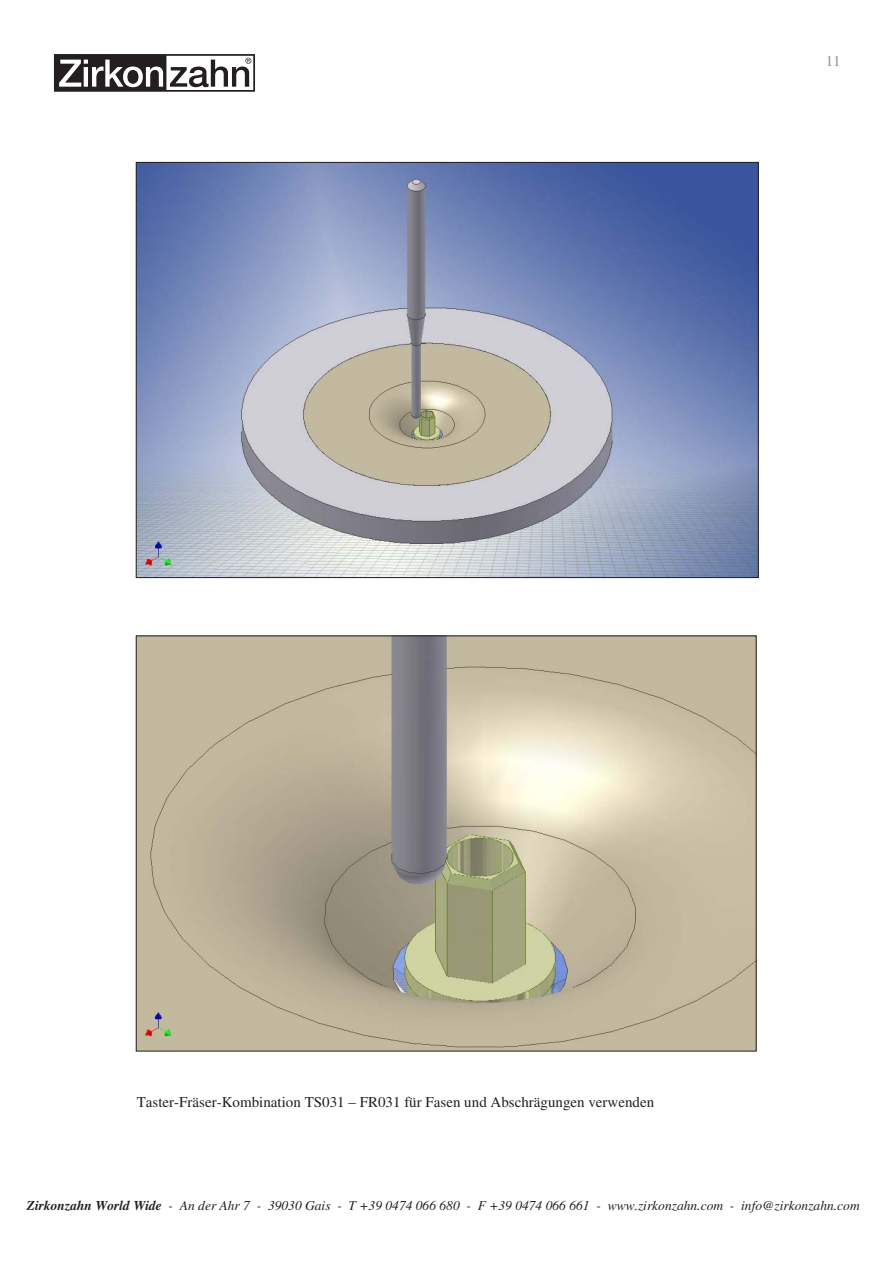
<style>
.page{position:relative;width:893px;height:1263px;background:#fff}
.page>*{position:absolute;margin:0;border:0;box-sizing:border-box;transform-origin:0 0}
.t1{font:15px "Times";color:#231f20}
.t2{font:15px "Times";color:#939598}
.t3{font:italic 13.5px "Times";color:#231f20}
.s1{font-weight:700}
</style>
<div class="page">
<svg style="left:54px;top:54px;width:201px;height:38px"></svg>
<img style="left:138px;top:164px;width:618px;height:412px">
<img style="left:138px;top:638px;width:616px;height:411px">
<p class="t2" style="left:826px;top:55px;width:16px">11</p>
<p class="t1" style="left:137px;top:1097px;width:519px">Taster-Fräser-Kombination TS031 – FR031 für Fasen und Abschrägungen verwenden</p>
<p class="t3" style="left:27px;top:1201px;width:834px"><span class="s1">Zirkonzahn World Wide</span> - An der Ahr 7 - 39030 Gais - T +39 0474 066 680 - F +39 0474 066 661 - www.zirkonzahn.com - info@zirkonzahn.com</p>
</div>
